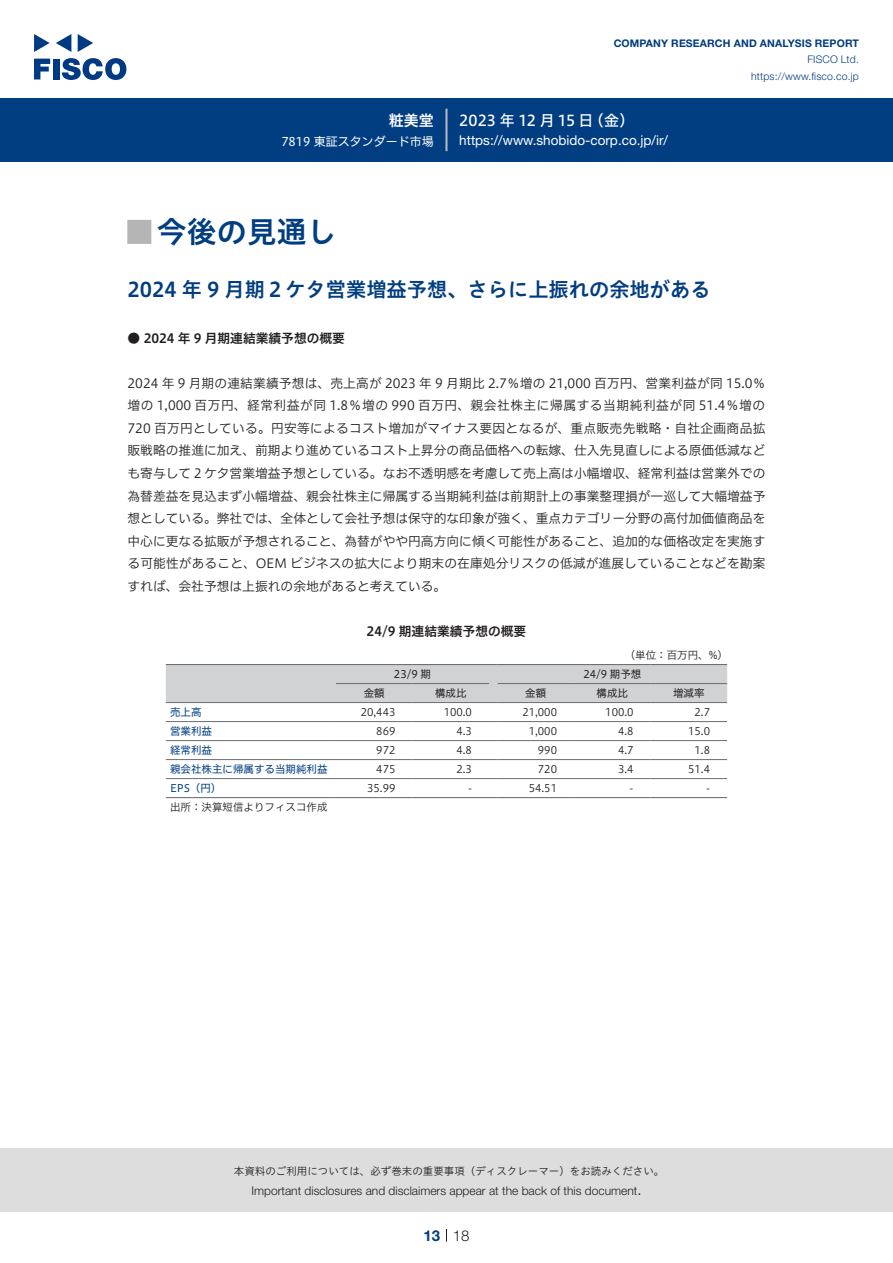
<style>
.page{position:relative;width:893px;height:1263px;background:#fff}
.page>*{position:absolute;margin:0;border:0;box-sizing:border-box;transform-origin:0 0}
.t1{font:30px "Hiragino UD Sans Std N W6";color:#003d81}
.t2{font:24px "Hiragino UD Sans Std N W6";color:#b5b5b6}
.t3{font:20.25px "Hiragino UD Sans Std W6";color:#003d81}
.t4{font:15px "Hiragino UD Sans F Std N W5";letter-spacing:.005em;color:#fff}
.t5{font:300 15px "Helvetica Neue LT Std";color:#231f20}
.t6{font:15px "Hiragino UD Sans F Std N W6";color:#fff}
.t7{font:700 15px "Helvetica Neue LT Std";color:#003d81}
.t8{font:13.5px "Helvetica Neue LT Std";color:#fff}
.t9{font:12.75px/22.5px "Hiragino UD Sans F Std N W3";color:#231f20;text-align:justify}
.t10{font:12.75px "Hiragino UD Sans F Std N W6";color:#231f20}
.t11{font:300 12px "Helvetica Neue LT Std";color:#231f20}
.t12{font:12px "Hiragino UD Sans F Std N W4";color:#fff}
.t13{font:10.5px "Hiragino UD Sans F Std N W3";color:#231f20}
.t14{font:10.5px "Hiragino UD Sans Std W3";color:#231f20}
.t15{font:700 10.5px "Helvetica Neue LT Std";letter-spacing:.015em;color:#003d81}
.t16{font:300 10.5px/16.5px "Helvetica Neue LT Std";letter-spacing:.015em;color:#003d81;text-align:right}
.t17{font:10.5px "Hiragino UD Sans F Std N W4";color:#003d81}
.t18{font:10.5px "Hiragino UD Sans F Std N W4";color:#231f20}
</style>
<div class="page">
<div style="left:0;top:1148px;width:893px;height:64px;background:#ddd"></div>
<svg style="left:34px;top:59px;width:16px;height:20px"></svg>
<div style="left:53px;top:59px;width:6px;height:20px;background:#003a83"></div>
<svg style="left:62px;top:58px;width:64px;height:22px"></svg>
<svg style="left:34px;top:34px;width:16px;height:18px"></svg>
<svg style="left:78px;top:34px;width:15px;height:18px"></svg>
<svg style="left:56px;top:34px;width:15px;height:18px"></svg>
<div style="left:0;top:98px;width:893px;height:64px;background:#003d81"></div>
<hr style="left:445px;top:109px;width:3px;height:42px;background:#b5b5b6">
<svg style="left:446px;top:1229px;width:1px;height:13px"></svg>
<hr style="left:166px;top:721px;width:170px;height:1px;background:#6c6d70">
<hr style="left:336px;top:721px;width:76px;height:1px;background:#6c6d70">
<hr style="left:412px;top:721px;width:77px;height:1px;background:#6c6d70">
<hr style="left:497px;top:721px;width:77px;height:1px;background:#6c6d70">
<hr style="left:574px;top:721px;width:77px;height:1px;background:#6c6d70">
<hr style="left:651px;top:721px;width:76px;height:1px;background:#6c6d70">
<hr style="left:166px;top:740px;width:170px;height:1px;background:#6c6d70">
<hr style="left:336px;top:740px;width:76px;height:1px;background:#6c6d70">
<hr style="left:412px;top:740px;width:77px;height:1px;background:#6c6d70">
<hr style="left:497px;top:740px;width:77px;height:1px;background:#6c6d70">
<hr style="left:574px;top:740px;width:77px;height:1px;background:#6c6d70">
<hr style="left:651px;top:740px;width:76px;height:1px;background:#6c6d70">
<hr style="left:166px;top:759px;width:170px;height:1px;background:#6c6d70">
<hr style="left:336px;top:759px;width:76px;height:1px;background:#6c6d70">
<hr style="left:412px;top:759px;width:77px;height:1px;background:#6c6d70">
<hr style="left:497px;top:759px;width:77px;height:1px;background:#6c6d70">
<hr style="left:574px;top:759px;width:77px;height:1px;background:#6c6d70">
<hr style="left:651px;top:759px;width:76px;height:1px;background:#6c6d70">
<hr style="left:166px;top:778px;width:170px;height:1px;background:#6c6d70">
<hr style="left:336px;top:778px;width:76px;height:1px;background:#6c6d70">
<hr style="left:412px;top:778px;width:77px;height:1px;background:#6c6d70">
<hr style="left:497px;top:778px;width:77px;height:1px;background:#6c6d70">
<hr style="left:574px;top:778px;width:77px;height:1px;background:#6c6d70">
<hr style="left:651px;top:778px;width:76px;height:1px;background:#6c6d70">
<svg style="left:166px;top:664px;width:561px;height:39px;background:#cbccce"></svg>
<hr style="left:497px;top:664px;width:77px;height:1px;background:#6c6d70">
<hr style="left:574px;top:664px;width:77px;height:1px;background:#6c6d70">
<hr style="left:651px;top:664px;width:76px;height:1px;background:#6c6d70">
<hr style="left:166px;top:797px;width:170px;height:1px;background:#6c6d70">
<hr style="left:336px;top:797px;width:76px;height:1px;background:#6c6d70">
<hr style="left:412px;top:797px;width:77px;height:1px;background:#6c6d70">
<hr style="left:497px;top:797px;width:77px;height:1px;background:#6c6d70">
<hr style="left:574px;top:797px;width:77px;height:1px;background:#6c6d70">
<hr style="left:651px;top:797px;width:76px;height:1px;background:#6c6d70">
<p class="t6" style="left:389px;top:109px;width:46px">粧美堂</p>
<p class="t12" style="left:281px;top:132px;width:154px">7819 東証スタンダード市場</p>
<p class="t15" style="left:614px;top:37px;width:247px">COMPANY RESEARCH AND ANALYSIS REPORT</p>
<p class="t16" style="left:751px;top:51px;width:109px">FISCO Ltd. https://www.fisco.co j p.</p>
<p class="t4" style="left:589px;top:109px;width:47px">（金(</p>
<p class="t4" style="left:459px;top:109px;width:136px">2023 年 12 月 15 日</p>
<p class="t8" style="left:459px;top:132px;width:210px">https://www.shobido-corp. c o j p. /i r/</p>
<h1 class="t1" style="left:157px;top:209px;width:181px">今後の見通し</h1>
<h2 class="t2" style="left:128px;top:213px;width:25px">█</h2>
<h3 class="t3" style="left:128px;top:274px;width:584px">2024 年 9 月期２ケタ営業増益予想、さらに上振れの余地がある</h3>
<p class="t10" style="left:128px;top:328px;width:219px">● 2024 年 9 月期連結業績予想の概要</p>
<p class="t9" style="left:128px;top:371px;width:639px">2024 年 9 月期の連結業績予想は、売上高が 2023 年 9 月期比 2.7％増の 21,000 百万円、営業利益が同 15.0％増の 1,000 百万円、経常利益が同 1.8％増の 990 百万円、親会社株主に帰属する当期純利益が同 51.4％増の720 百万円としている。円安等によるコスト増加がマイナス要因となるが、重点販売先戦略・自社企画商品拡販戦略の推進に加え、前期より進めているコスト上昇分の商品価格への転嫁、仕入先見直しによる原価低減なども寄与して２ケタ営業増益予想としている。なお不透明感を考慮して売上高は小幅増収、経常利益は営業外での為替差益を見込まず小幅増益、親会社株主に帰属する当期純利益は前期計上の事業整理損が一巡して大幅増益予想としている。弊社では、全体として会社予想は保守的な印象が強く、重点カテゴリー分野の高付加価値商品を中心に更なる拡販が予想されること、為替がやや円高方向に傾く可能性があること、追加的な価格改定を実施する可能性があること、OEM ビジネスの拡大により期末の在庫処分リスクの低減が進展していることなどを勘案すれば、会社予想は上振れの余地があると考えている。</p>
<p class="t10" style="left:367px;top:621px;width:161px">24/9 期連結業績予想の概要</p>
<p class="t13" style="left:625px;top:647px;width:105px">（単位：百万円、%(</p>
<p class="t18" style="left:583px;top:666px;width:60px">24/9 期予想</p>
<p class="t18" style="left:394px;top:666px;width:39px">23/9 期</p>
<p class="t18" style="left:364px;top:685px;width:23px">金額</p>
<p class="t18" style="left:435px;top:685px;width:33px">構成比</p>
<p class="t18" style="left:525px;top:685px;width:22px">金額</p>
<p class="t18" style="left:597px;top:685px;width:33px">構成比</p>
<p class="t18" style="left:673px;top:685px;width:33px">増減率</p>
<p class="t17" style="left:170px;top:704px;width:33px">売上高</p>
<p class="t13" style="left:361px;top:704px;width:36px">20,443</p>
<p class="t13" style="left:444px;top:704px;width:30px">100.0</p>
<p class="t13" style="left:522px;top:704px;width:36px">21,000</p>
<p class="t13" style="left:605px;top:704px;width:30px">100.0</p>
<p class="t13" style="left:695px;top:704px;width:17px">2.7</p>
<p class="t17" style="left:170px;top:723px;width:43px">営業利益</p>
<p class="t13" style="left:376px;top:723px;width:21px">869</p>
<p class="t13" style="left:456px;top:723px;width:17px">4.3</p>
<p class="t13" style="left:529px;top:723px;width:30px">1,000</p>
<p class="t13" style="left:618px;top:723px;width:17px">4.8</p>
<p class="t13" style="left:688px;top:723px;width:23px">15.0</p>
<p class="t17" style="left:170px;top:742px;width:43px">経常利益</p>
<p class="t13" style="left:376px;top:742px;width:21px">972</p>
<p class="t13" style="left:456px;top:742px;width:17px">4.8</p>
<p class="t13" style="left:538px;top:742px;width:21px">990</p>
<p class="t13" style="left:618px;top:742px;width:17px">4.7</p>
<p class="t13" style="left:695px;top:742px;width:17px">1.8</p>
<p class="t17" style="left:170px;top:761px;width:159px">親会社株主に帰属する当期純利益</p>
<p class="t13" style="left:376px;top:761px;width:21px">475</p>
<p class="t13" style="left:456px;top:761px;width:17px">2.3</p>
<p class="t13" style="left:538px;top:761px;width:21px">720</p>
<p class="t13" style="left:618px;top:761px;width:17px">3.4</p>
<p class="t13" style="left:688px;top:761px;width:23px">51.4</p>
<p class="t17" style="left:170px;top:780px;width:53px">EPS（円(</p>
<p class="t13" style="left:170px;top:799px;width:159px">出所：決算短信よりフィスコ作成</p>
<p class="t13" style="left:367px;top:780px;width:30px">35.99</p>
<p class="t13" style="left:468px;top:780px;width:5px">-</p>
<p class="t13" style="left:529px;top:780px;width:30px">54.51</p>
<p class="t13" style="left:630px;top:780px;width:5px">-</p>
<p class="t13" style="left:706px;top:780px;width:5px">-</p>
<p class="t14" style="left:234px;top:1163px;width:432px">本資料のご利用については、必ず巻末の重要事項（ディスクレーマー）をお読みください。</p>
<p class="t5" style="left:637px;top:1180px;width:6px">.</p>
<p class="t11" style="left:251px;top:1183px;width:387px">Important disclosures and disclaimers appear at the back of this document</p>
<p class="t7" style="left:423px;top:1226px;width:18px">13</p>
<p class="t5" style="left:453px;top:1226px;width:18px">18</p>
</div>
